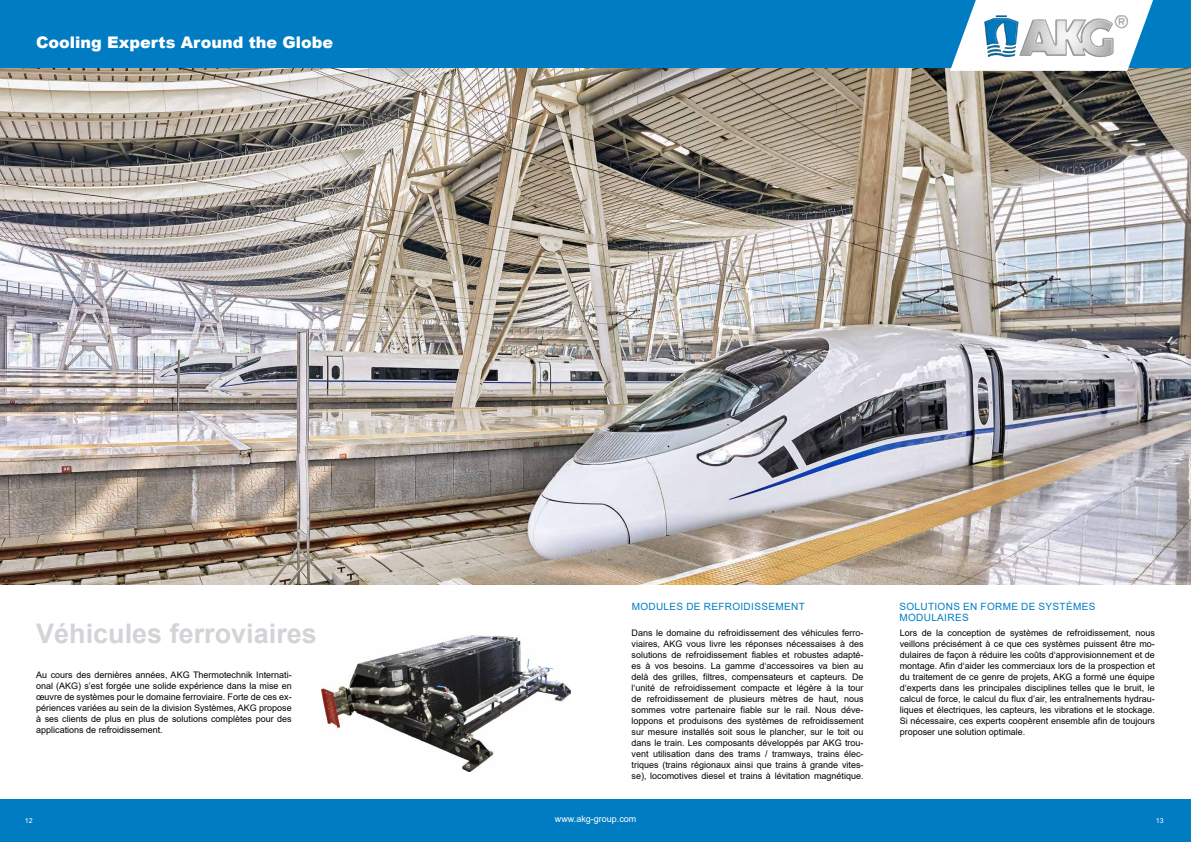
<style>
.page{position:relative;width:1191px;height:842px;background:#fff}
.page>*{position:absolute;margin:0;border:0;box-sizing:border-box;transform-origin:0 0}
.t1{font:700 27px "Arial";color:#d2d4d7}
.t2{font:900 16px "Arial";color:#fff}
.t3{font:10px/11px "Arial";letter-spacing:.035em;color:#007cc3}
.t4{font:9px/11px "Arial";color:#000;text-align:justify}
.t5{font:9px/11px "Arial";color:#010202;text-align:justify}
.t6{font:9px "Arial";color:#fff}
.t7{font:7px "Arial";color:#fff}
</style>
<div class="page">
<div style="left:0;top:799px;width:1191px;height:43px;background:#007cc3"></div>
<img style="left:322px;top:636px;width:249px;height:135px">
<img style="left:0;top:67px;width:1191px;height:517px">
<div style="left:0;top:0;width:1191px;height:67px;background:#007cc3"></div>
<svg style="left:950px;top:0;width:203px;height:71px"></svg>
<img style="left:982px;top:13px;width:148px;height:46px">
<h2 class="t2" style="left:36px;top:27px;width:299px">Cooling Experts Around the Globe</h2>
<h1 class="t1" style="left:36px;top:615px;width:282px">Véhicules ferroviaires</h1>
<p class="t4" style="left:36px;top:669px;width:257px">Au cours des dernières années, AKG Thermotechnik Internati&shy;onal (AKG) s’est forgée une solide expérience dans la mise en œuvre de systèmes pour le domaine ferroviaire. Forte de ces ex&shy;périences variées au sein de la division Systèmes, AKG propose à ses clients de plus en plus de solutions complètes pour des applications de refroidissement.</p>
<p class="t3" style="left:631px;top:601px;width:175px">MODULES DE REFROIDISSEMENT</p>
<p class="t3" style="left:899px;top:601px;width:198px">SOLUTIONS EN FORME DE SYSTÈMES<br>MODULAIRES</p>
<p class="t5" style="left:631px;top:627px;width:234px">Dans le domaine du refroidissement des véhicules ferro&shy;viaires, AKG vous livre les réponses nécessaises à des solutions de refroidissement fiables et robustes adapté&shy;es à vos besoins. La gamme d‘accessoires va bien au delà des grilles, filtres, compensateurs et capteurs. De l‘unité de refroidissement compacte et légère à la tour de refroidissement de plusieurs mètres de haut, nous sommes votre partenaire fiable sur le rail. Nous déve&shy;loppons et produisons des systèmes de refroidissement sur mesure installés soit sous le plancher, sur le toit ou dans le train. Les composants développés par AKG trou&shy;vent utilisation dans des trams / tramways, trains élec&shy;triques (trains régionaux ainsi que trains à grande vites&shy;se), locomotives diesel et trains à lévitation magnétique.</p>
<p class="t4" style="left:899px;top:627px;width:257px">Lors de la conception de systèmes de refroidissement, nous veillons précisément à ce que ces systèmes puissent être mo&shy;dulaires de façon à réduire les coûts d‘approvisionnement et de montage. Afin d‘aider les commerciaux lors de la prospection et du traitement de ce genre de projets, AKG a formé une équipe d‘experts dans les principales disciplines telles que le bruit, le calcul de force, le calcul du flux d’air, les entraînements hydrau&shy;liques et électriques, les capteurs, les vibrations et le stockage.<br>Si nécessaire, ces experts coopèrent ensemble afin de toujours proposer une solution optimale.</p>
<p class="t6" style="left:555px;top:813px;width:83px">www.akg-group.com</p>
<p class="t7" style="left:25px;top:815px;width:9px">12</p>
<p class="t7" style="left:1155px;top:815px;width:9px">13</p>
</div>
